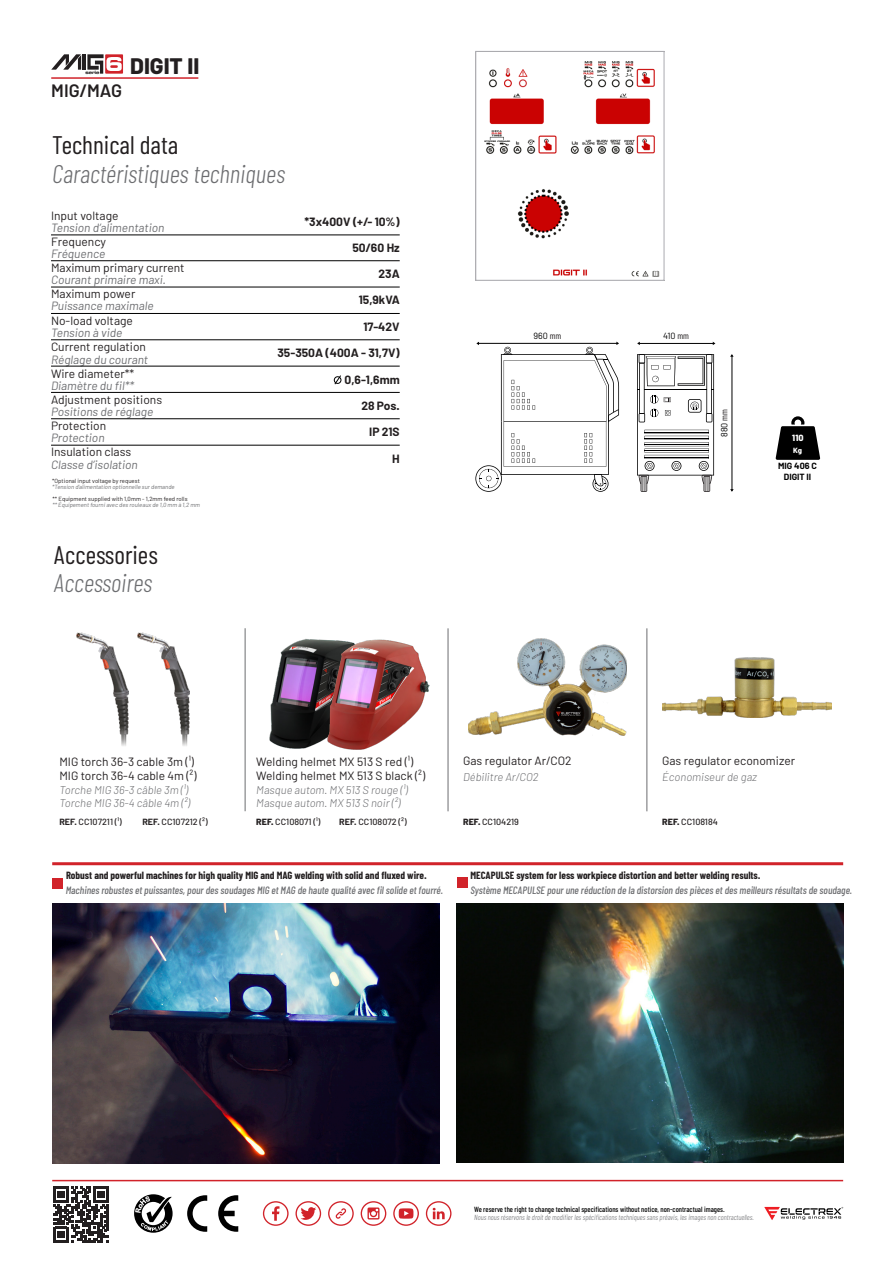
<style>
.page{position:relative;width:893px;height:1263px;background:#fff}
.page>*{position:absolute;margin:0;border:0;box-sizing:border-box;transform-origin:0 0}
.Corpo_texto_ES{font:italic 300 25.5px "Barlow Condensed";color:#6c6d70}
.Corpo_texto_ES-2{font:25.5px "Barlow Condensed";color:#231f20}
.Corpo_texto_ES-3{font:800 22.5px "Barlow";color:#231f20}
.Corpo_texto_ES-4{font:600 18px "Barlow";color:#231f20}
.t1{font:12px "Barlow";color:#231f20}
.t2{font:italic 12px "Barlow";color:#6c6d70}
.Corpo_texto_ES-5{font:700 12px "Barlow";color:#231f20}
.t3{font:italic 300 11.25px "Barlow";color:#6c6d70}
.Corpo_texto_ES-6{font:italic 500 10.65px "Barlow Condensed";color:#6c6d70}
.Corpo_texto_ES-7{font:700 10.5px "Barlow Condensed";color:#231f20}
.t4{font:500 9px "Barlow";color:#231f20}
.t5{font:9px "Barlow";color:#000}
.Corpo_texto_ES-8{font:700 9px "Barlow";color:#000}
.t6{font:800 9px "Barlow";color:#fff}
.t7{font:italic 300 7.5px "Barlow Condensed";color:#6c6d70}
.t8{font:500 7.5px "Barlow Condensed";color:#000}
.t9{font:800 7.5px "Barlow";color:#fff}
.t10{font:italic 6px "Barlow";color:#6c6d70}
.t11{font:6px "Barlow";color:#231f20}
.t12{font:4.8px "Microgramma D Bold Exte";color:#231f20}
.s1{font-family:"Barlow Condensed";color:#231f20}
.s2{font-weight:700}
.s3{font-weight:800}
</style>
<div class="page">
<hr style="left:51px;top:77px;width:147px;height:2px;background:#d1232a">
<hr style="left:245px;top:628px;width:1px;height:183px;background:#6c6d70">
<hr style="left:83px;top:54px;width:3px;height:16px;background:#231f20">
<svg style="left:51px;top:54px;width:30px;height:16px"></svg>
<svg style="left:87px;top:54px;width:36px;height:20px"></svg>
<svg style="left:134px;top:1194px;width:39px;height:39px"></svg>
<svg style="left:187px;top:1195px;width:20px;height:37px"></svg>
<svg style="left:218px;top:1195px;width:20px;height:37px"></svg>
<svg style="left:263px;top:1201px;width:26px;height:25px"></svg>
<svg style="left:295px;top:1201px;width:26px;height:25px"></svg>
<svg style="left:426px;top:1201px;width:25px;height:25px"></svg>
<svg style="left:393px;top:1201px;width:26px;height:25px"></svg>
<svg style="left:361px;top:1201px;width:25px;height:25px"></svg>
<svg style="left:328px;top:1201px;width:26px;height:25px"></svg>
<svg style="left:53px;top:1186px;width:56px;height:56px"></svg>
<hr style="left:52px;top:1180px;width:791px;height:1px;background:#d1232a">
<hr style="left:448px;top:628px;width:1px;height:183px;background:#6c6d70">
<hr style="left:646px;top:628px;width:1px;height:183px;background:#6c6d70">
<svg style="left:764px;top:1207px;width:79px;height:13px"></svg>
<hr style="left:52px;top:862px;width:791px;height:3px;background:#d1232a">
<div style="left:457px;top:877px;width:10px;height:10px;background:#d1232a"></div>
<div style="left:52px;top:878px;width:11px;height:10px;background:#d1232a"></div>
<img style="left:52px;top:904px;width:387px;height:259px">
<img style="left:456px;top:904px;width:387px;height:258px">
<img style="left:484px;top:61px;width:176px;height:216px">
<div style="left:475px;top:51px;width:189px;height:230px;border:1px solid #ababb0"></div>
<hr style="left:639px;top:343px;width:74px;height:1px;background:#000">
<hr style="left:732px;top:356px;width:1px;height:135px;background:#000">
<svg style="left:637px;top:354px;width:77px;height:138px"></svg>
<svg style="left:475px;top:342px;width:144px;height:150px"></svg>
<svg style="left:776px;top:416px;width:44px;height:44px"></svg>
<img style="left:77px;top:633px;width:51px;height:113px">
<img style="left:138px;top:633px;width:51px;height:113px">
<img style="left:469px;top:639px;width:157px;height:96px">
<img style="left:269px;top:639px;width:59px;height:110px">
<img style="left:328px;top:639px;width:102px;height:111px">
<img style="left:662px;top:657px;width:169px;height:60px">
<svg style="left:334px;top:375px;width:8px;height:10px"></svg>
<hr style="left:51px;top:313px;width:349px;height:1px;background:#000">
<hr style="left:51px;top:339px;width:349px;height:1px;background:#000">
<hr style="left:51px;top:366px;width:349px;height:1px;background:#000">
<hr style="left:51px;top:392px;width:349px;height:1px;background:#000">
<hr style="left:51px;top:418px;width:349px;height:1px;background:#000">
<hr style="left:51px;top:445px;width:349px;height:1px;background:#000">
<hr style="left:51px;top:260px;width:349px;height:1px;background:#000">
<hr style="left:51px;top:235px;width:349px;height:1px;background:#000">
<hr style="left:51px;top:287px;width:349px;height:1px;background:#000">
<p class="t12" style="left:85px;top:69px;width:16px">serie</p>
<p class="Corpo_texto_ES-4" style="left:51px;top:79px;width:72px">MIG/MAG</p>
<p class="Corpo_texto_ES-3" style="left:130px;top:52px;width:71px">DIGIT II</p>
<p class="Corpo_texto_ES-2" style="left:52px;top:130px;width:128px">Technical data</p>
<p class="Corpo_texto_ES" style="left:52px;top:158px;width:234px">Caractéristiques techniques</p>
<p class="t1" style="left:51px;top:208px;width:69px">Input voltage</p>
<p class="t2" style="left:51px;top:246px;width:56px">Fréquence</p>
<p class="t2" style="left:51px;top:221px;width:115px">Tension d’alimentation</p>
<p class="t1" style="left:51px;top:234px;width:57px">Frequency</p>
<p class="t1" style="left:51px;top:260px;width:135px">Maximum primary current</p>
<p class="t1" style="left:51px;top:286px;width:86px">Maximum power</p>
<p class="t2" style="left:51px;top:273px;width:117px">Courant primaire maxi.</p>
<p class="t2" style="left:51px;top:299px;width:104px">Puissance maximale</p>
<p class="Corpo_texto_ES-5" style="left:304px;top:214px;width:97px">*3x400V (+/- 10%)</p>
<p class="Corpo_texto_ES-5" style="left:352px;top:240px;width:49px">50/60 Hz</p>
<p class="Corpo_texto_ES-5" style="left:379px;top:266px;width:23px">23A</p>
<p class="Corpo_texto_ES-5" style="left:359px;top:293px;width:42px">15,9kVA</p>
<p class="t1" style="left:51px;top:313px;width:83px">No-load voltage</p>
<p class="t2" style="left:51px;top:325px;width:73px">Tension à vide</p>
<p class="t1" style="left:51px;top:339px;width:97px">Current regulation</p>
<p class="t2" style="left:51px;top:352px;width:99px">Réglage du courant</p>
<p class="t1" style="left:51px;top:366px;width:85px">Wire diameter**</p>
<p class="t2" style="left:51px;top:378px;width:84px">Diamètre du fil**</p>
<p class="t1" style="left:51px;top:392px;width:113px">Adjustment positions</p>
<p class="t1" style="left:51px;top:418px;width:57px">Protection</p>
<p class="t2" style="left:51px;top:404px;width:104px">Positions de réglage</p>
<p class="t2" style="left:51px;top:431px;width:55px">Protection</p>
<p class="t1" style="left:51px;top:445px;width:82px">Insulation class</p>
<p class="t2" style="left:51px;top:457px;width:88px">Classe d’isolation</p>
<p class="t11" style="left:52px;top:477px;width:89px">*Optional input voltage by request</p>
<p class="t10" style="left:52px;top:484px;width:124px">*Tension d’alimentation optionnelle sur demande</p>
<p class="t11" style="left:53px;top:495px;width:137px">** Equipment supplied with 1,0mm - 1,2mm feed rolls</p>
<p class="t10" style="left:53px;top:501px;width:149px">** Équipement fourni avec des rouleaux de 1,0 mm à 1,2 mm</p>
<p class="Corpo_texto_ES-2" style="left:54px;top:539px;width:106px">Accessories</p>
<p class="Corpo_texto_ES" style="left:54px;top:567px;width:100px">Accessoires</p>
<p class="Corpo_texto_ES-5" style="left:363px;top:319px;width:38px">17-42V</p>
<p class="Corpo_texto_ES-5" style="left:277px;top:346px;width:124px">35-350A (400A - 31,7V)</p>
<p class="Corpo_texto_ES-5" style="left:345px;top:372px;width:57px">0,6-1,6mm</p>
<p class="Corpo_texto_ES-5" style="left:361px;top:398px;width:40px">28 Pos.</p>
<p class="Corpo_texto_ES-5" style="left:369px;top:425px;width:32px">IP 21S</p>
<p class="Corpo_texto_ES-5" style="left:392px;top:451px;width:9px">H</p>
<p class="t5" style="left:533px;top:330px;width:29px">960 <span class="s1">mm</span></p>
<p class="t5" style="left:663px;top:330px;width:27px">410 <span class="s1">mm</span></p>
<p class="t5" style="left:719px;top:437px;width:29px;rotate:-90deg">880 <span class="s1">mm</span></p>
<p class="t6" style="left:792px;top:432px;width:13px">110</p>
<p class="t9" style="left:793px;top:446px;width:10px">Kg</p>
<p class="Corpo_texto_ES-8" style="left:778px;top:460px;width:40px">MIG 406 C</p>
<p class="Corpo_texto_ES-8" style="left:784px;top:471px;width:29px">DIGIT II</p>
<p class="t1" style="left:59px;top:754px;width:136px">MIG torch 36-3 cable 3m (¹)</p>
<p class="t1" style="left:59px;top:769px;width:139px">MIG torch 36-4 cable 4m (²)</p>
<p class="t3" style="left:59px;top:783px;width:130px">Torche MIG 36-3 câble 3m (¹)</p>
<p class="t3" style="left:59px;top:796px;width:132px">Torche MIG 36-4 câble 4m (²)</p>
<p class="t4" style="left:59px;top:816px;width:64px"><span class="s2">REF.</span> CC107211 (¹)</p>
<p class="t4" style="left:142px;top:816px;width:67px"><span class="s2">REF.</span> CC107212 (²)</p>
<p class="t1" style="left:256px;top:754px;width:158px">Welding helmet MX 513 S red (¹)</p>
<p class="t1" style="left:256px;top:769px;width:170px">Welding helmet MX 513 S black (²)</p>
<p class="t3" style="left:256px;top:783px;width:153px">Masque autom. MX 513 S rouge (¹)</p>
<p class="t3" style="left:256px;top:796px;width:146px">Masque autom. MX 513 S noir (²)</p>
<p class="t4" style="left:256px;top:816px;width:66px"><span class="s3">REF.</span> CC108071 (¹)</p>
<p class="t1" style="left:463px;top:753px;width:110px">Gas regulator Ar/CO2</p>
<p class="t3" style="left:463px;top:770px;width:77px">Débilitre Ar/CO2</p>
<p class="t4" style="left:339px;top:816px;width:69px"><span class="s2">REF.</span> CC108072 (²)</p>
<p class="t4" style="left:463px;top:816px;width:57px"><span class="s3">REF.</span> CC104219</p>
<p class="t1" style="left:662px;top:753px;width:134px">Gas regulator economizer</p>
<p class="t3" style="left:662px;top:770px;width:96px">Économiseur de gaz</p>
<p class="t4" style="left:662px;top:816px;width:57px"><span class="s3">REF.</span> CC108184</p>
<p class="Corpo_texto_ES-7" style="left:66px;top:869px;width:362px">Robust and powerful machines for high quality MIG and MAG welding with solid and fluxed wire.</p>
<p class="Corpo_texto_ES-7" style="left:470px;top:869px;width:292px">MECAPULSE system for less workpiece distortion and better welding results.</p>
<p class="Corpo_texto_ES-6" style="left:66px;top:883px;width:379px">Machines robustes et puissantes, pour des soudages MIG et MAG de haute qualité avec fil solide et fourré.</p>
<p class="Corpo_texto_ES-6" style="left:470px;top:883px;width:383px">Système MECAPULSE pour une réduction de la distorsion des pièces et des meilleurs résultats de soudage.</p>
<p class="t8" style="left:474px;top:1205px;width:252px">We reserve the right to change technical specifications without notice, non-contractual images.</p>
<p class="t7" style="left:474px;top:1212px;width:281px">Nous nous réservons le droit de modifier les spécifications techniques sans préavis, les images non contractuelles.</p>
</div>
